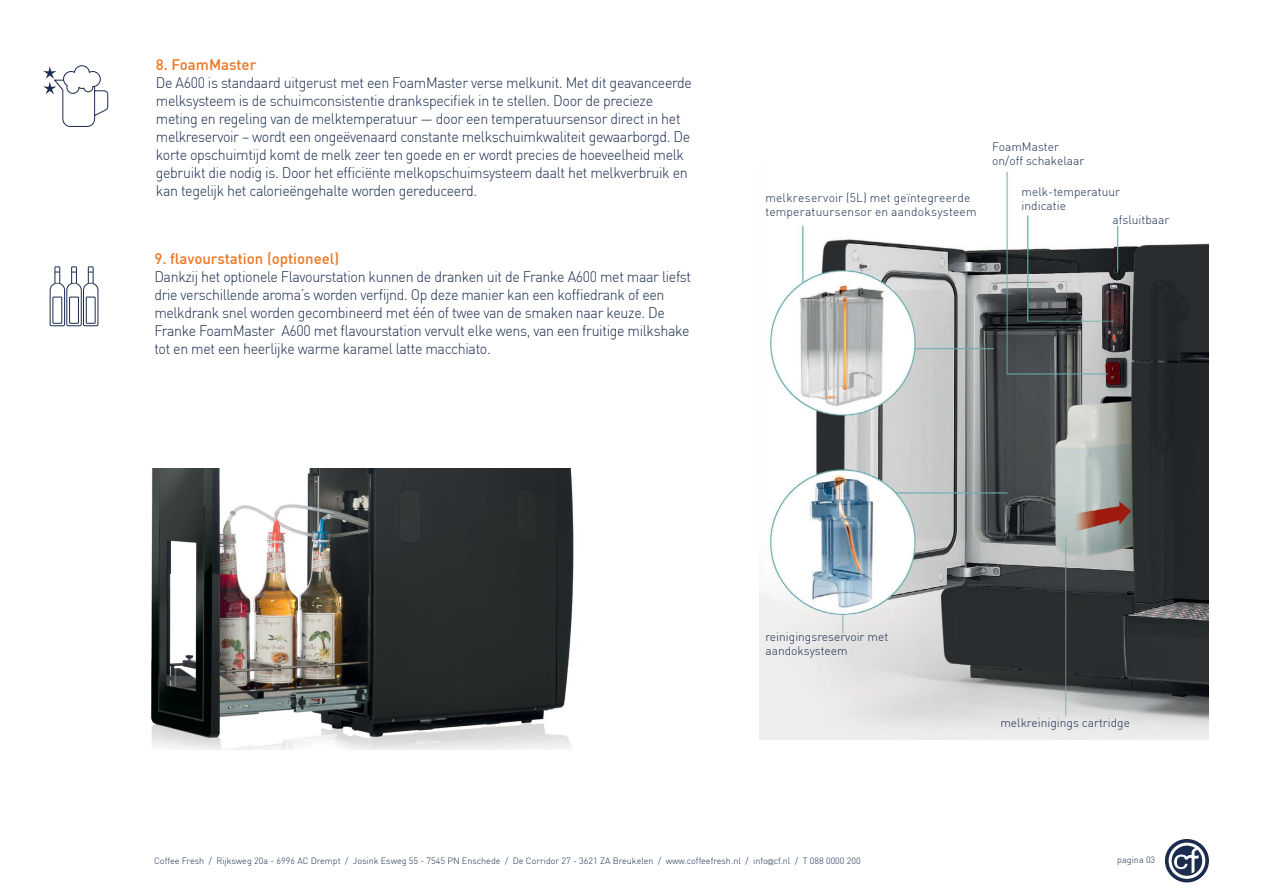
<style>
.page{position:relative;width:1263px;height:893px;background:#fff}
.page>*{position:absolute;margin:0;border:0;box-sizing:border-box;transform-origin:0 0}
.t1{font:300 15px/18px "DIN Pro";letter-spacing:-.025em;color:#1b2c4e;scale:.95 1}
.t2{font:500 15px "DIN Pro";color:#ec7624}
.t3{font:300 12px/14.4px "DIN Pro";color:#1b2c4e}
.t4{font:300 9px "DIN Pro";color:#1b2c4e}
.s1{font-family:"Gill Sans";font-size:7.5px}
</style>
<div class="page">
<svg style="left:1165px;top:839px;width:44px;height:43px"></svg>
<img style="left:759px;top:171px;width:450px;height:568px">
<svg style="left:43px;top:65px;width:65px;height:62px"></svg>
<svg style="left:49px;top:266px;width:50px;height:60px"></svg>
<div style="left:86px;top:297px;width:9px;height:26px;background:#fff"></div>
<div style="left:86px;top:297px;width:10px;height:27px;border:1px solid #1b2c4e"></div>
<img style="left:151px;top:469px;width:423px;height:280px">
<p class="t2" style="left:156px;top:54px;width:102px">8. FoamMaster</p>
<p class="t1" style="left:156px;top:73px;width:566px">De A600 is standaard uitgerust met een FoamMaster verse melkunit. Met dit geavanceerde melksysteem is de schuimconsistentie drankspecifiek in te stellen. Door de precieze meting en regeling van de melktemperatuur — door een temperatuursensor direct in het melkreservoir – wordt een ongeëvenaard constante melkschuimkwaliteit gewaarborgd. De korte opschuimtijd komt de melk zeer ten goede en er wordt precies de hoeveelheid melk gebruikt die nodig is. Door het efficiënte melkopschuimsysteem daalt het melkverbruik en kan tegelijk het calorieëngehalte worden gereduceerd.</p>
<p class="t2" style="left:154px;top:249px;width:187px">9. flavourstation (optioneel)</p>
<p class="t1" style="left:154px;top:267px;width:566px">Dankzij het optionele Flavourstation kunnen de dranken uit de Franke A600 met maar liefst drie verschillende aroma’s worden verfijnd. Op deze manier kan een koffiedrank of een melkdrank snel worden gecombineerd met één of twee van de smaken naar keuze. De Franke FoamMaster A600 met flavourstation vervult elke wens, van een fruitige milkshake tot en met een heerlijke warme karamel latte macchiato.</p>
<p class="t3" style="left:765px;top:190px;width:213px">melkreservoir (5L) met geïntegreerde temperatuursensor en aandoksysteem</p>
<p class="t3" style="left:992px;top:139px;width:94px">FoamMaster on/off schakelaar</p>
<p class="t3" style="left:1022px;top:184px;width:100px">melk-temperatuur</p>
<p class="t3" style="left:1022px;top:198px;width:46px">indicatie</p>
<p class="t3" style="left:1112px;top:212px;width:58px">afsluitbaar</p>
<p class="t3" style="left:765px;top:629px;width:124px">reinigingsreservoir met aandoksysteem</p>
<p class="t3" style="left:1000px;top:715px;width:131px">melkreinigings cartridge</p>
<p class="t4" style="left:154px;top:856px;width:708px">Coffee Fresh / Rijksweg 20a - 6996 AC Drempt / Josink Esweg 55 - 7545 PN Enschede / De Corridor 27 - 3621 ZA Breukelen / www.coffeefresh.nl / info<span class="s1">@</span>cf.nl / T 088 0000 200</p>
<p class="t4" style="left:1117px;top:854px;width:39px">pagina 03</p>
</div>
